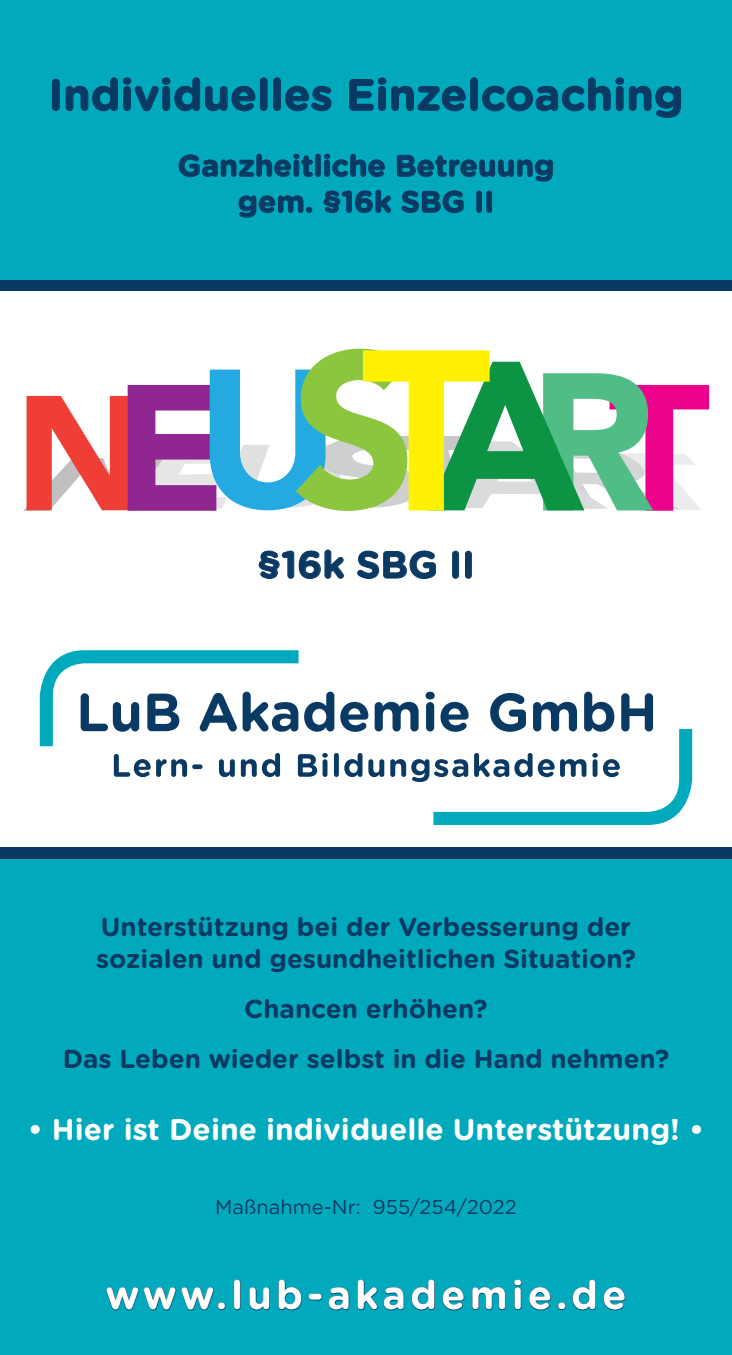
<style>
.page{position:relative;width:732px;height:1355px;background:#fff}
.page>*{position:absolute;margin:0;border:0;box-sizing:border-box;transform-origin:0 0}
.t1{font:700 44px "Gotham Rounded";color:#0a3963}
.t2{font:700 40px "Gotham Rounded";letter-spacing:.1em;color:#fff}
.t3{font:700 38px "Gotham Rounded";color:#0a3963}
.t4{font:700 30px "Gotham Rounded";color:#fff}
.t5{font:700 30px/36px "Gotham Rounded";color:#0a3963;text-align:center}
.t6{font:700 26px/31.2px "Gotham Rounded";color:#0a3963}
.t7{font:20px "Gotham Rounded";color:#0a3963}
</style>
<div class="page">
<div style="left:0;top:848px;width:731px;height:33px;background:#0a3963"></div>
<div style="left:0;top:255px;width:731px;height:36px;background:#0a3963"></div>
<div style="left:0;top:0;width:731px;height:279px;background:#00aabc"></div>
<div style="left:0;top:860px;width:731px;height:495px;background:#00aabc"></div>
<svg style="left:106px;top:1287px;width:108px;height:24px"></svg>
<div style="left:218px;top:1303px;width:7px;height:7px;border:1px solid #0a3963;border-radius:3px"></div>
<div style="left:234px;top:1280px;width:6px;height:30px;border:1px solid #0a3963;border-radius:3px"></div>
<svg style="left:249px;top:1287px;width:21px;height:24px"></svg>
<svg style="left:278px;top:1279px;width:24px;height:32px"></svg>
<div style="left:309px;top:1294px;width:13px;height:6px;border:1px solid #0a3963;border-radius:3px"></div>
<svg style="left:328px;top:1287px;width:21px;height:24px"></svg>
<svg style="left:357px;top:1279px;width:47px;height:32px"></svg>
<svg style="left:411px;top:1279px;width:24px;height:32px"></svg>
<svg style="left:442px;top:1287px;width:22px;height:24px"></svg>
<svg style="left:472px;top:1287px;width:34px;height:24px"></svg>
<svg style="left:514px;top:1279px;width:8px;height:32px"></svg>
<svg style="left:529px;top:1287px;width:22px;height:24px"></svg>
<div style="left:558px;top:1303px;width:7px;height:7px;border:1px solid #0a3963;border-radius:3px"></div>
<svg style="left:572px;top:1279px;width:24px;height:32px"></svg>
<svg style="left:603px;top:1287px;width:22px;height:24px"></svg>
<div style="left:52px;top:79px;width:7px;height:32px;border:1px solid #0a3963;border-radius:3px"></div>
<svg style="left:65px;top:77px;width:191px;height:35px"></svg>
<div style="left:260px;top:78px;width:7px;height:33px;border:1px solid #0a3963;border-radius:3px"></div>
<div style="left:273px;top:78px;width:7px;height:33px;border:1px solid #0a3963;border-radius:3px"></div>
<svg style="left:285px;top:85px;width:47px;height:27px"></svg>
<svg style="left:349px;top:77px;width:117px;height:35px"></svg>
<div style="left:470px;top:78px;width:7px;height:33px;border:1px solid #0a3963;border-radius:3px"></div>
<svg style="left:482px;top:77px;width:199px;height:41px"></svg>
<svg style="left:178px;top:153px;width:135px;height:25px"></svg>
<div style="left:315px;top:154px;width:5px;height:22px;border:1px solid #0a3963;border-radius:2px"></div>
<svg style="left:324px;top:153px;width:61px;height:25px"></svg>
<svg style="left:397px;top:154px;width:156px;height:28px"></svg>
<svg style="left:238px;top:195px;width:74px;height:23px"></svg>
<svg style="left:323px;top:189px;width:68px;height:25px"></svg>
<svg style="left:401px;top:190px;width:63px;height:24px"></svg>
<div style="left:476px;top:191px;width:5px;height:21px;border:1px solid #0a3963;border-radius:2px"></div>
<div style="left:487px;top:191px;width:4px;height:21px;border:1px solid #0a3963;border-radius:2px"></div>
<svg style="left:23px;top:349px;width:685px;height:162px"></svg>
<svg style="left:304px;top:692px;width:30px;height:40px"></svg>
<svg style="left:114px;top:754px;width:73px;height:23px"></svg>
<div style="left:192px;top:764px;width:10px;height:5px;background:#0a3963;border-radius:2px"></div>
<svg style="left:219px;top:759px;width:16px;height:18px"></svg>
<svg style="left:241px;top:753px;width:39px;height:24px"></svg>
<svg style="left:298px;top:753px;width:29px;height:24px"></svg>
<div style="left:334px;top:753px;width:5px;height:24px;background:#0a3963;border-radius:2px"></div>
<svg style="left:40px;top:650px;width:258px;height:96px"></svg>
<svg style="left:340px;top:692px;width:352px;height:133px"></svg>
<svg style="left:258px;top:549px;width:86px;height:30px"></svg>
<svg style="left:357px;top:550px;width:79px;height:29px"></svg>
<div style="left:452px;top:551px;width:6px;height:27px;border:1px solid #0a3963;border-radius:3px"></div>
<div style="left:465px;top:551px;width:6px;height:27px;border:1px solid #0a3963;border-radius:3px"></div>
<h1 class="t1" style="left:48px;top:62px;width:636px">Individuelles Einzelcoaching</h1>
<p class="t5" style="left:177px;top:146px;width:378px">Ganzheitliche Betreuung gem. §16k SBG II</p>
<h3 class="t3" style="left:257px;top:537px;width:219px">§16k SBG II</h3>
<p class="t6" style="left:96px;top:911px;width:541px">Unterstützung bei der Verbesserung der sozialen und gesundheitlichen Situation?</p>
<p class="t6" style="left:63px;top:982px;width:607px;line-height:50px;text-align:center">Chancen erhöhen?<br>Das Leben wieder selbst in die Hand nehmen?</p>
<p class="t4" style="left:28px;top:1107px;width:677px">• Hier ist Deine individuelle Unterstützung! •</p>
<p class="t7" style="left:215px;top:1193px;width:303px">Maßnahme-Nr: 955/254/2022</p>
<h2 class="t2" style="left:105px;top:1266px;width:522px">www.lub-akademie.de</h2>
</div>
